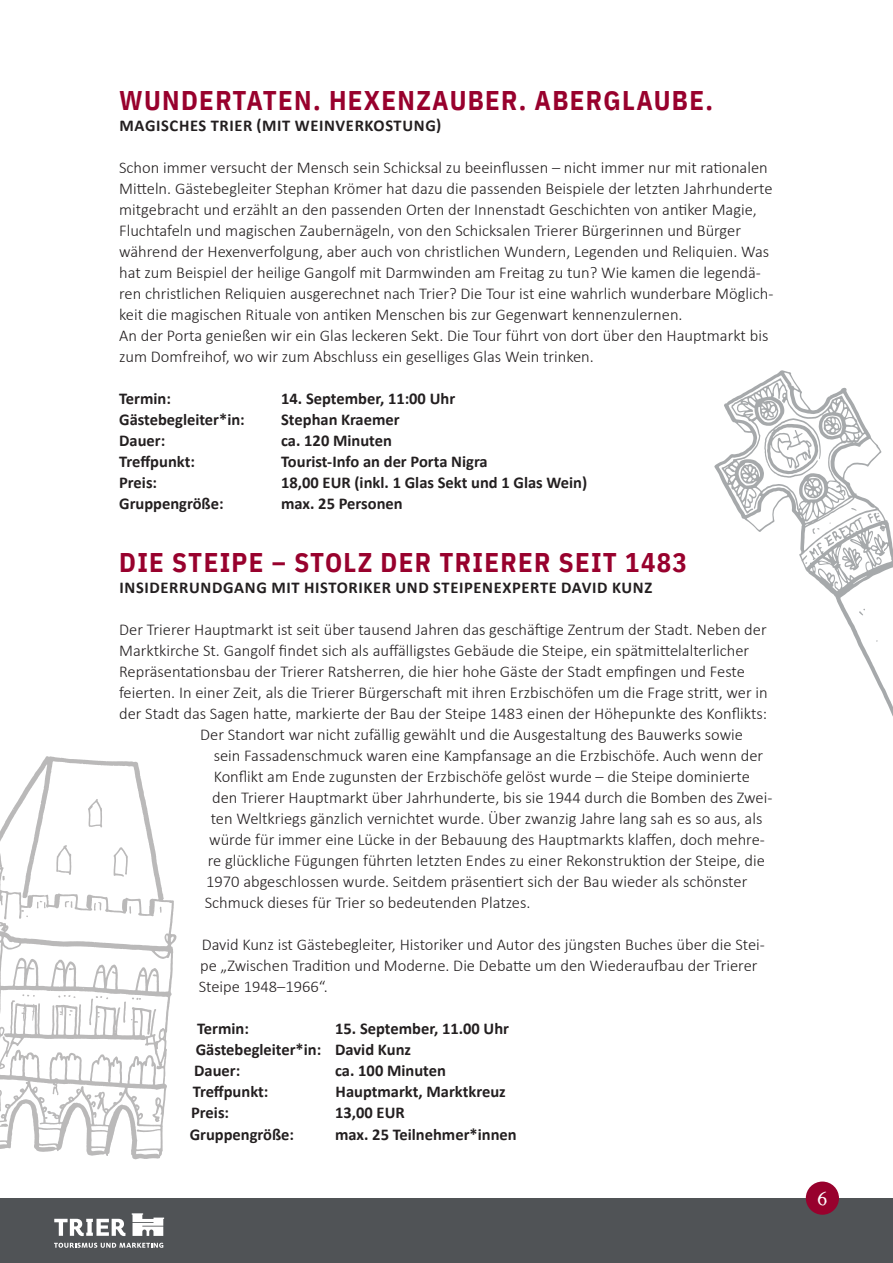
<style>
.page{position:relative;width:893px;height:1263px;background:#fff}
.page>*{position:absolute;margin:0;border:0;box-sizing:border-box;transform-origin:0 0}
.t1{font:700 27px "IBM Plex Sans Cond";letter-spacing:.05em;color:#98012d}
.Beschreibungstext{font:24px "Tigerlily";color:#fff}
.t2{font:300 16.5px/21px "Calibri";color:#231f20}
.t3{font:700 16.5px "Calibri";color:#231f20}
.t4{font:700 16.5px "Calibri";letter-spacing:.04em;color:#231f20}
</style>
<div class="page">
<div style="left:0;top:1198px;width:893px;height:65px;background:#505356"></div>
<svg style="left:54px;top:1243px;width:109px;height:5px"></svg>
<svg style="left:132px;top:1213px;width:32px;height:23px"></svg>
<svg style="left:54px;top:1219px;width:71px;height:17px"></svg>
<div style="left:806px;top:1181px;width:33px;height:34px;background:#98012d;border-radius:50%"></div>
<svg style="left:714px;top:370px;width:179px;height:347px"></svg>
<svg style="left:859px;top:609px;width:6px;height:6px"></svg>
<svg style="left:805px;top:508px;width:75px;height:62px"></svg>
<svg style="left:764px;top:416px;width:78px;height:62px"></svg>
<svg style="left:0;top:756px;width:176px;height:403px"></svg>
<svg style="left:56px;top:845px;width:15px;height:30px"></svg>
<svg style="left:113px;top:847px;width:15px;height:30px"></svg>
<svg style="left:88px;top:799px;width:14px;height:28px"></svg>
<svg style="left:149px;top:906px;width:2px;height:8px"></svg>
<svg style="left:124px;top:905px;width:7px;height:9px"></svg>
<svg style="left:94px;top:902px;width:7px;height:9px"></svg>
<svg style="left:65px;top:901px;width:7px;height:7px"></svg>
<svg style="left:160px;top:907px;width:2px;height:6px"></svg>
<svg style="left:37px;top:901px;width:9px;height:7px"></svg>
<svg style="left:58px;top:995px;width:18px;height:3px"></svg>
<svg style="left:22px;top:994px;width:13px;height:3px"></svg>
<svg style="left:53px;top:1078px;width:6px;height:17px"></svg>
<svg style="left:69px;top:1010px;width:4px;height:6px"></svg>
<svg style="left:32px;top:1004px;width:3px;height:17px"></svg>
<svg style="left:21px;top:1003px;width:5px;height:18px"></svg>
<svg style="left:89px;top:996px;width:19px;height:29px"></svg>
<svg style="left:60px;top:1006px;width:3px;height:9px"></svg>
<svg style="left:0;top:875px;width:5px;height:5px"></svg>
<svg style="left:123px;top:997px;width:18px;height:26px"></svg>
<p class="t1" style="left:119px;top:79px;width:595px">WUNDERTATEN. HEXENZAUBER. ABERGLAUBE.</p>
<p class="t4" style="left:119px;top:114px;width:323px">MAGISCHES TRIER (MIT WEINVERKOSTUNG)</p>
<p class="t2" style="left:119px;top:157px;width:656px">Schon immer versucht der Mensch sein Schicksal zu beeinflussen – nicht immer nur mit rationalen Mitteln. Gästebegleiter Stephan Krömer hat dazu die passenden Beispiele der letzten Jahrhunderte mitgebracht und erzählt an den passenden Orten der Innenstadt Geschichten von antiker Magie, Fluchtafeln und magischen Zaubernägeln, von den Schicksalen Trierer Bürgerinnen und Bürger während der Hexenverfolgung, aber auch von christlichen Wundern, Legenden und Reliquien. Was hat zum Beispiel der heilige Gangolf mit Darmwinden am Freitag zu tun? Wie kamen die legendä&shy;ren christlichen Reliquien ausgerechnet nach Trier? Die Tour ist eine wahrlich wunderbare Möglich&shy;keit die magischen Rituale von antiken Menschen bis zur Gegenwart kennenzulernen.</p>
<p class="t2" style="left:119px;top:325px;width:651px">An der Porta genießen wir ein Glas leckeren Sekt. Die Tour führt von dort über den Hauptmarkt bis zum Domfreihof, wo wir zum Abschluss ein geselliges Glas Wein trinken.</p>
<p class="t3" style="left:119px;top:387px;width:53px">Termin:</p>
<p class="t3" style="left:281px;top:387px;width:176px">14. September, 11:00 Uhr</p>
<p class="t3" style="left:119px;top:408px;width:127px">Gästebegleiter*in:</p>
<p class="t3" style="left:281px;top:408px;width:120px">Stephan Kraemer</p>
<p class="t3" style="left:119px;top:429px;width:48px">Dauer:</p>
<p class="t3" style="left:281px;top:429px;width:112px">ca. 120 Minuten</p>
<p class="t3" style="left:119px;top:450px;width:77px">Treffpunkt:</p>
<p class="t3" style="left:281px;top:450px;width:208px">Tourist-Info an der Porta Nigra</p>
<p class="t3" style="left:119px;top:471px;width:39px">Preis:</p>
<p class="t3" style="left:281px;top:471px;width:308px">18,00 EUR (inkl. 1 Glas Sekt und 1 Glas Wein)</p>
<p class="t3" style="left:119px;top:492px;width:106px">Gruppengröße:</p>
<p class="t3" style="left:281px;top:492px;width:123px">max. 25 Personen</p>
<p class="t1" style="left:119px;top:541px;width:569px">DIE STEIPE – STOLZ DER TRIERER SEIT 1483</p>
<p class="t4" style="left:119px;top:576px;width:534px">INSIDERRUNDGANG MIT HISTORIKER UND STEIPENEXPERTE DAVID KUNZ</p>
<p class="t2" style="left:119px;top:619px;width:649px">Der Trierer Hauptmarkt ist seit über tausend Jahren das geschäftige Zentrum der Stadt. Neben der</p>
<p class="t2" style="left:119px;top:640px;width:631px">Marktkirche St. Gangolf findet sich als auffälligstes Gebäude die Steipe, ein spätmittelalterlicher</p>
<p class="t2" style="left:119px;top:661px;width:627px">Repräsentationsbau der Trierer Ratsherren, die hier hohe Gäste der Stadt empfingen und Feste</p>
<p class="t2" style="left:119px;top:682px;width:650px">feierten. In einer Zeit, als die Trierer Bürgerschaft mit ihren Erzbischöfen um die Frage stritt, wer in</p>
<p class="t2" style="left:119px;top:703px;width:650px">der Stadt das Sagen hatte, markierte der Bau der Steipe 1483 einen der Höhepunkte des Konflikts:</p>
<p class="t2" style="left:200px;top:724px;width:544px">Der Standort war nicht zufällig gewählt und die Ausgestaltung des Bauwerks sowie</p>
<p class="t2" style="left:214px;top:745px;width:551px">sein Fassadenschmuck waren eine Kampfansage an die Erzbischöfe. Auch wenn der</p>
<p class="t2" style="left:214px;top:766px;width:538px">Konflikt am Ende zugunsten der Erzbischöfe gelöst wurde – die Steipe dominierte</p>
<p class="t2" style="left:212px;top:787px;width:562px">den Trierer Hauptmarkt über Jahrhunderte, bis sie 1944 durch die Bomben des Zwei-</p>
<p class="t2" style="left:211px;top:808px;width:553px">ten Weltkriegs gänzlich vernichtet wurde. Über zwanzig Jahre lang sah es so aus, als</p>
<p class="t2" style="left:209px;top:829px;width:557px">würde für immer eine Lücke in der Bebauung des Hauptmarkts klaffen, doch mehre-</p>
<p class="t2" style="left:208px;top:850px;width:559px">re glückliche Fügungen führten letzten Endes zu einer Rekonstruktion der Steipe, die</p>
<p class="t2" style="left:206px;top:871px;width:543px">1970 abgeschlossen wurde. Seitdem präsentiert sich der Bau wieder als schönster</p>
<p class="t2" style="left:205px;top:892px;width:327px">Schmuck dieses für Trier so bedeutenden Platzes.</p>
<p class="t2" style="left:199px;top:934px;width:568px">David Kunz ist Gästebegleiter, Historiker und Autor des jüngsten Buches über die Stei&shy;pe „Zwischen Tradition und Moderne. Die Debatte um den Wiederaufbau der Trierer<br>Steipe 1948–1966“.</p>
<p class="t3" style="left:197px;top:1017px;width:53px">Termin:</p>
<p class="t3" style="left:335px;top:1017px;width:175px">15. September, 11.00 Uhr</p>
<p class="t3" style="left:196px;top:1038px;width:217px">Gästebegleiter*in: David Kunz</p>
<p class="t3" style="left:194px;top:1059px;width:48px">Dauer:</p>
<p class="t3" style="left:335px;top:1059px;width:112px">ca. 100 Minuten</p>
<p class="t3" style="left:193px;top:1080px;width:77px">Treffpunkt:</p>
<p class="t3" style="left:336px;top:1080px;width:172px">Hauptmarkt, Marktkreuz</p>
<p class="t3" style="left:191px;top:1101px;width:39px">Preis:</p>
<p class="t3" style="left:335px;top:1101px;width:71px">13,00 EUR</p>
<p class="t3" style="left:190px;top:1122px;width:106px">Gruppengröße:</p>
<p class="t3" style="left:335px;top:1122px;width:183px">max. 25 Teilnehmer*innen</p>
<p class="Beschreibungstext" style="left:818px;top:1185px;width:11px">6</p>
</div>
